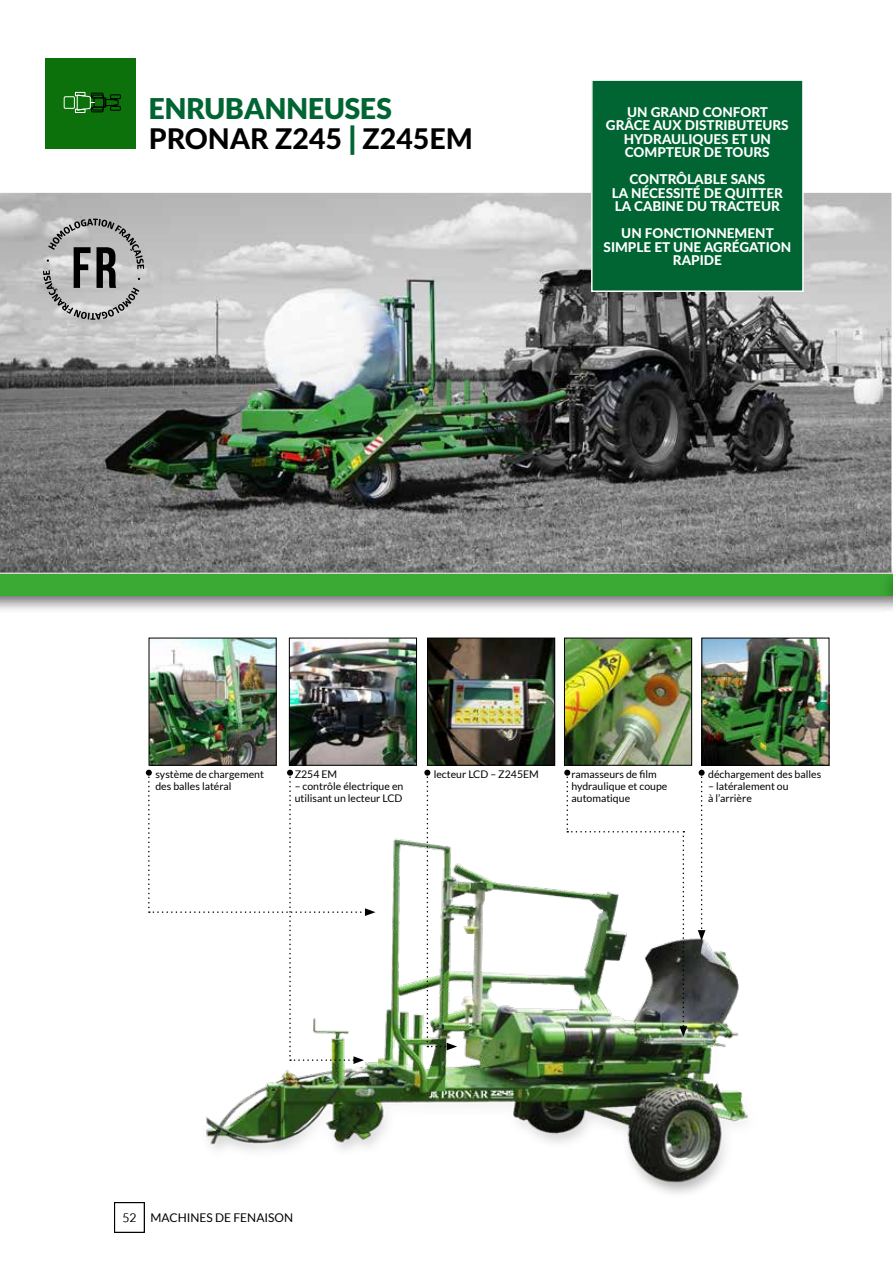
<style>
.page{position:relative;width:893px;height:1263px;background:#fff}
.page>*{position:absolute;margin:0;border:0;box-sizing:border-box;transform-origin:0 0}
.t1{font:800 28.5px/30px "Lato";color:#000}
.t2{font:800 13.5px/13.5px "Lato";color:#fff;text-align:center}
.t3{font:12px "Lato";color:#000}
.t4{font:10.5px/12px "Lato";color:#000}
.s1{font-weight:900;color:#006533}
.s2{font-family:"Glober";font-weight:700;font-size:30px;color:#006533}
.s3{font-weight:300}
</style>
<div class="page">
<svg style="left:0;top:192px;width:892px;height:372px;background:#838784"></svg>
<img style="left:206px;top:838px;width:543px;height:356px">
<div style="left:114px;top:1202px;width:31px;height:30px;border:1px solid #000"></div>
<img style="left:424px;top:770px;width:33px;height:280px">
<svg style="left:698px;top:770px;width:7px;height:171px"></svg>
<svg style="left:564px;top:770px;width:123px;height:267px"></svg>
<svg style="left:146px;top:770px;width:229px;height:294px"></svg>
<div style="left:0;top:564px;width:893px;height:50px;background:#000;opacity:.4"></div>
<div style="left:0;top:574px;width:893px;height:22px;background:#3aaa35"></div>
<div style="left:879px;top:564px;width:14px;height:50px;background:#000;opacity:.4"></div>
<svg style="left:892px;top:574px;width:1px;height:22px"></svg>
<div style="left:46px;top:58px;width:90px;height:91px;background:#0d710b"></div>
<img style="left:151px;top:640px;width:123px;height:123px">
<div style="left:149px;top:638px;width:127px;height:127px;border:1px solid #000"></div>
<img style="left:429px;top:640px;width:124px;height:123px">
<div style="left:427px;top:638px;width:128px;height:127px;border:1px solid #000"></div>
<img style="left:566px;top:640px;width:124px;height:123px">
<div style="left:564px;top:638px;width:128px;height:127px;border:1px solid #000"></div>
<img style="left:291px;top:640px;width:124px;height:123px">
<div style="left:289px;top:638px;width:128px;height:127px;border:1px solid #000"></div>
<img style="left:704px;top:640px;width:123px;height:123px">
<div style="left:702px;top:638px;width:127px;height:127px;border:1px solid #000"></div>
<div style="left:592px;top:80px;width:211px;height:211px;background:#006533"></div>
<div style="left:591px;top:79px;width:213px;height:213px;border:2px solid #fff"></div>
<svg style="left:43px;top:219px;width:101px;height:101px;background:#a2a2a2"></svg>
<div style="left:110px;top:95px;width:11px;height:4px;border:1px solid #000"></div>
<div style="left:110px;top:106px;width:11px;height:4px;border:1px solid #000"></div>
<div style="left:64px;top:96px;width:11px;height:13px;border:1px solid #fff"></div>
<svg style="left:75px;top:92px;width:44px;height:21px"></svg>
<h1 class="t1" style="left:149px;top:92px;width:326px"><span class="s1">ENRUBANNEUSES<br></span>PRONAR Z245 <span class="s2">|</span> Z245EM</h1>
<p class="t2" style="left:606px;top:105px;width:184px">UN GRAND CONFORT<br>GRÂCE AUX DISTRIBUTEURS<br>HYDRAULIQUES ET UN<br>COMPTEUR DE TOURS</p>
<p class="t2" style="left:612px;top:172px;width:173px">CONTRÔLABLE SANS<br>LA NÉCESSITÉ DE QUITTER<br>LA CABINE DU TRACTEUR</p>
<p class="t2" style="left:604px;top:226px;width:189px">UN FONCTIONNEMENT<br>SIMPLE ET UNE AGRÉGATION<br>RAPIDE</p>
<p class="t4" style="left:155px;top:768px;width:110px">système de chargement</p>
<p class="t4" style="left:434px;top:768px;width:107px">lecteur LCD – Z245EM</p>
<p class="t4" style="left:155px;top:780px;width:78px">des balles latéral</p>
<p class="t4" style="left:295px;top:768px;width:44px">Z254 EM</p>
<p class="t4" style="left:295px;top:780px;width:110px">– contrôle électrique en utilisant un lecteur LCD</p>
<p class="t4" style="left:571px;top:768px;width:97px">ramasseurs de film hydraulique et coupe automatique</p>
<p class="t4" style="left:708px;top:768px;width:115px">déchargement des balles</p>
<p class="t4" style="left:708px;top:780px;width:82px">– latéralement ou à l’arrière</p>
<p class="t3" style="left:122px;top:1211px;width:172px"><span class="s3">52</span> MACHINES DE FENAISON</p>
</div>
